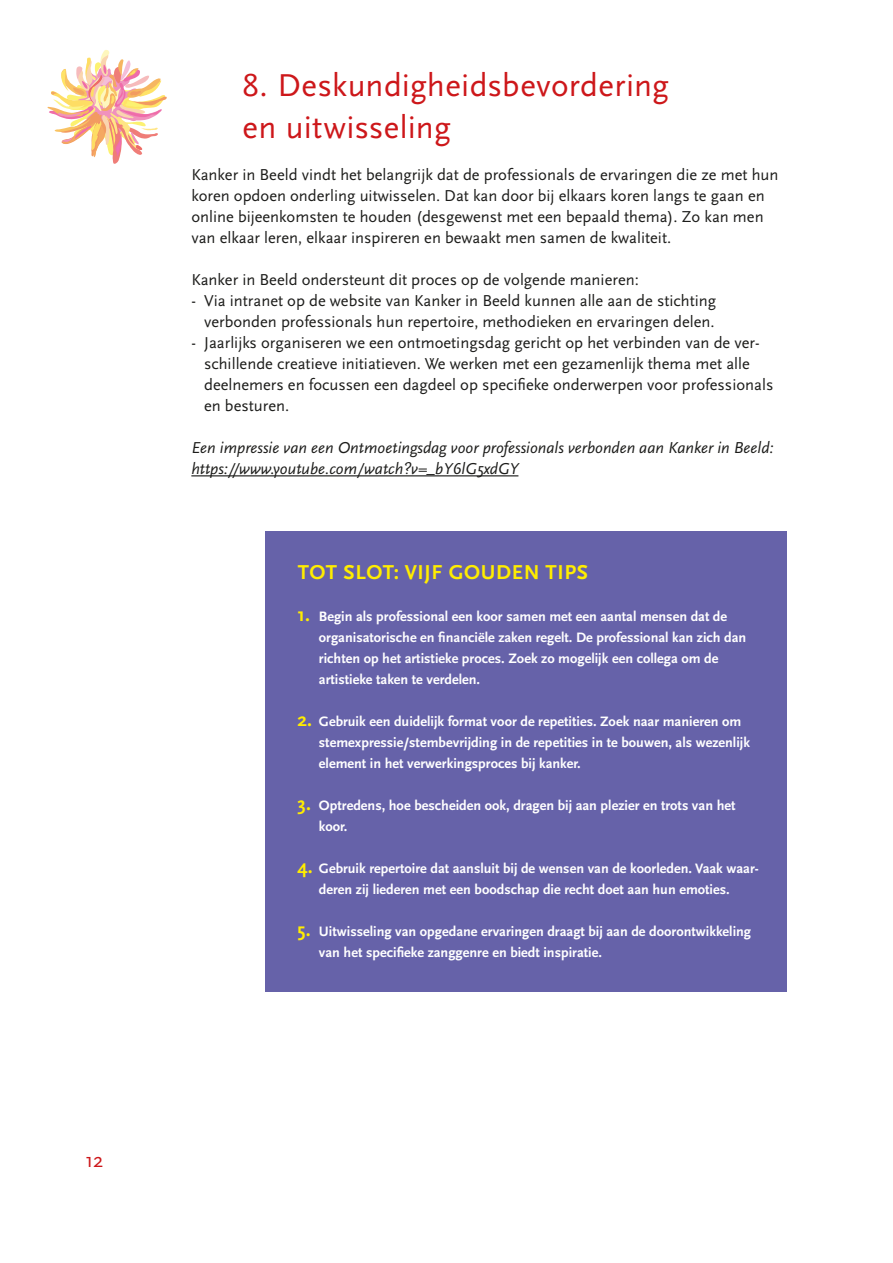
<style>
.page{position:relative;width:893px;height:1263px;background:#fff}
.page>*{position:absolute;margin:0;border:0;box-sizing:border-box;transform-origin:0 0}
.Kop{font:33px "Scala Sans OT";letter-spacing:.01em;color:#cd171a}
.kaderkop{font:700 21px "Scala Sans OT";letter-spacing:.03em;color:#ffed00}
.t1{font:21px "Scala Sans OT";color:#cd171a}
.t2{font:16.5px/21px "Scala Sans OT";color:#1d1d1b}
.t3{font:italic 16.5px/21px "Scala Sans OT";color:#1d1d1b}
.kadertekst{font:700 14.25px/21px "Scala Sans OT";color:#fff}
.s1{font-size:19.5px;color:#ffed00}
</style>
<div class="page">
<svg style="left:47px;top:50px;width:120px;height:114px"></svg>
<div style="left:265px;top:531px;width:522px;height:461px;background:#6662a9"></div>
<hr style="left:191px;top:475px;width:327px;height:1px;background:#1d1d1b">
<p class="t1" style="left:85px;top:1149px;width:20px">12</p>
<p class="Kop" style="left:242px;top:68px;width:428px">8. Deskundigheidsbevordering</p>
<p class="Kop" style="left:242px;top:110px;width:210px">en uitwisseling</p>
<p class="t2" style="left:191px;top:165px;width:589px">Kanker in Beeld vindt het belangrijk dat de professionals de ervaringen die ze met hun koren opdoen onderling uitwisselen. Dat kan door bij elkaars koren langs te gaan en online bijeenkomsten te houden (desgewenst met een bepaald thema). Zo kan men van elkaar leren, elkaar inspireren en bewaakt men samen de kwaliteit.</p>
<p class="t2" style="left:191px;top:270px;width:449px">Kanker in Beeld ondersteunt dit proces op de volgende manieren:</p>
<p class="t2" style="left:191px;top:291px;width:526px;text-align:right">- Via intranet op de website van Kanker in Beeld kunnen alle aan de stichting verbonden professionals hun repertoire, methodieken en ervaringen delen.</p>
<p class="t2" style="left:204px;top:333px;width:571px;text-indent:-13px">- Jaarlijks organiseren we een ontmoetingsdag gericht op het verbinden van de ver&shy;schillende creatieve initiatieven. We werken met een gezamenlijk thema met alle deelnemers en focussen een dagdeel op specifieke onderwerpen voor professionals en besturen.</p>
<p class="t3" style="left:191px;top:437px;width:584px">Een impressie van een Ontmoetingsdag voor professionals verbonden aan Kanker in Beeld: https://www.youtube.com/watch?v=_bY6lG5xdGY</p>
<p class="kaderkop" style="left:298px;top:560px;width:292px">TOT SLOT: VIJF GOUDEN TIPS</p>
<p class="kadertekst" style="left:319px;top:606px;width:429px;text-indent:-21px"><span class="s1">1.</span> Begin als professional een koor samen met een aantal mensen dat de organisatorische en financiële zaken regelt. De professional kan zich dan richten op het artistieke proces. Zoek zo mogelijk een collega om de artistieke taken te verdelen.</p>
<p class="kadertekst" style="left:319px;top:711px;width:433px;text-indent:-21px"><span class="s1">2.</span> Gebruik een duidelijk format voor de repetities. Zoek naar manieren om stemexpressie/stembevrijding in de repetities in te bouwen, als wezenlijk element in het verwerkingsproces bij kanker.</p>
<p class="kadertekst" style="left:319px;top:795px;width:418px;text-indent:-21px"><span class="s1">3.</span> Optredens, hoe bescheiden ook, dragen bij aan plezier en trots van het koor.</p>
<p class="kadertekst" style="left:298px;top:858px;width:463px;text-align:center"><span class="s1">4.</span> Gebruik repertoire dat aansluit bij de wensen van de koorleden. Vaak waar&shy;deren zij liederen met een boodschap die recht doet aan hun emoties.</p>
<p class="kadertekst" style="left:319px;top:921px;width:434px;text-indent:-21px"><span class="s1">5.</span> Uitwisseling van opgedane ervaringen draagt bij aan de doorontwikkeling van het specifieke zanggenre en biedt inspiratie.</p>
</div>
